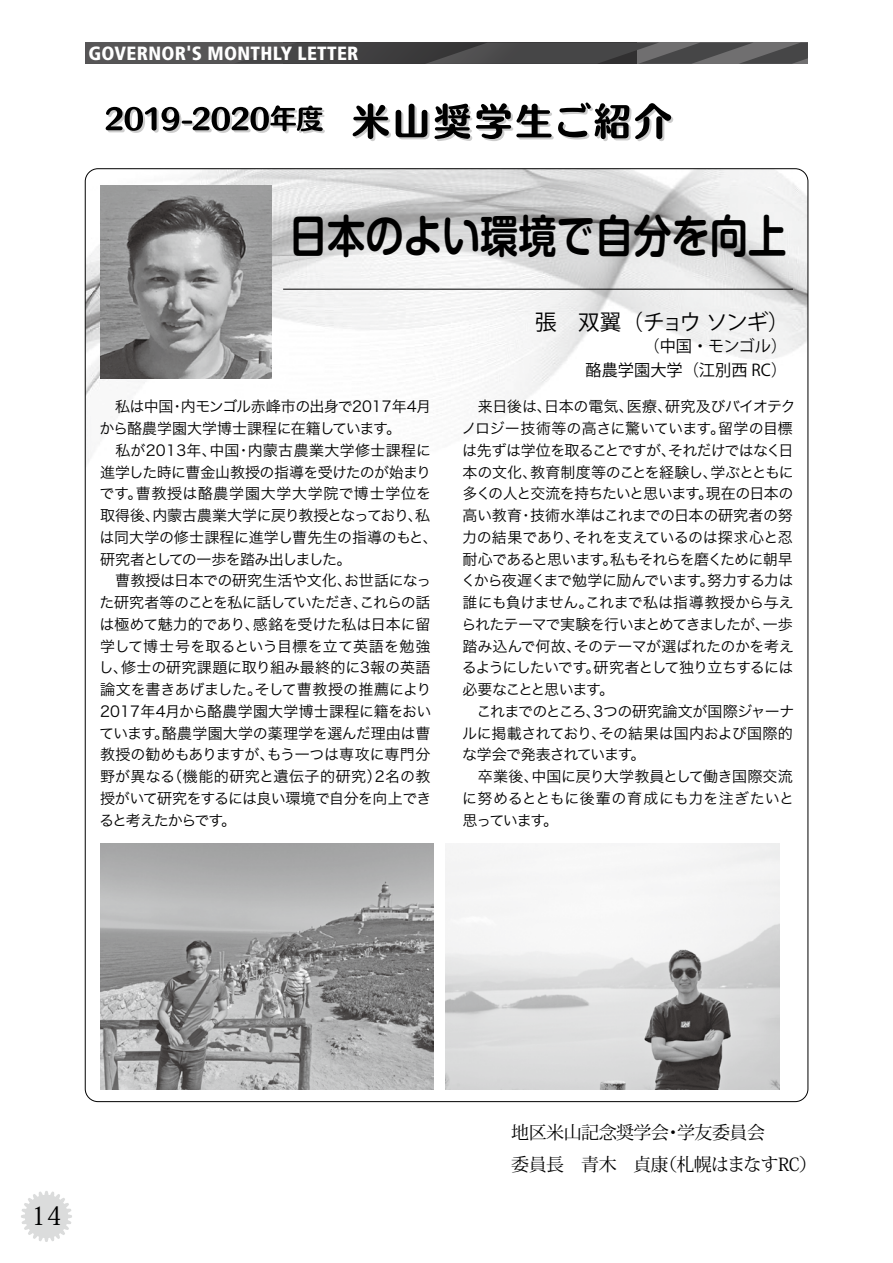
<style>
.page{position:relative;width:893px;height:1263px;background:#fff}
.page>*{position:absolute;margin:0;border:0;box-sizing:border-box;transform-origin:0 0}
.t1{font:700 45px "Shin M Go Pro De";color:#000;scale:.85 1}
.t2{font:25.5px "Koz Min Pro";color:#000}
.t3{font:21.6px "Koz Go Pro";letter-spacing:-.08em;color:#000}
.t4{font:900 condensed 19.2px "Frutiger";letter-spacing:.015em;color:#fff}
.t5{font:18px/32.1px "Koz Min Pr 6 N";letter-spacing:-.03em;color:#000}
.t6{font:16.2px/23.4px "Koz Go Pro";color:#000;text-align:right}
.t7{font:15px/21.8px "Hira Kaku Pro W3";letter-spacing:-.025em;color:#000}
</style>
<div class="page">
<svg style="left:21px;top:1191px;width:51px;height:51px"></svg>
<div style="left:85px;top:43px;width:243px;height:21px;background:#464647"></div>
<svg style="left:85px;top:43px;width:208px;height:21px"></svg>
<svg style="left:328px;top:43px;width:480px;height:21px;background:#4a4a4b"></svg>
<img style="left:85px;top:169px;width:723px;height:293px">
<svg style="left:353px;top:103px;width:320px;height:38px"></svg>
<svg style="left:106px;top:105px;width:219px;height:28px"></svg>
<img style="left:100px;top:186px;width:171px;height:193px">
<img style="left:100px;top:843px;width:333px;height:247px">
<img style="left:446px;top:843px;width:333px;height:247px">
<hr style="left:283px;top:289px;width:510px;height:1px;background:#000">
<p class="t4" style="left:88px;top:42px;width:272px">GOVERNOR'S MONTHLY LETTER</p>
<h1 class="t1" style="left:289px;top:199px;width:586px">日本のよい環境で自分を向上</h1>
<h3 class="t3" style="left:535px;top:308px;width:256px">張　双翼（チョウ ソンギ）</h3>
<p class="t6" style="left:585px;top:335px;width:203px">（中国・モンゴル）<br>酪農学園大学（江別西 RC）</p>
<p class="t7" style="left:99px;top:395px;width:340px">　私は中国・内モンゴル赤峰市の出身で2017年4月から酪農学園大学博士課程に在籍しています。<br>　私が2013年、中国・内蒙古農業大学修士課程に進学した時に曹金山教授の指導を受けたのが始まりです。曹教授は酪農学園大学大学院で博士学位を取得後、内蒙古農業大学に戻り教授となっており、私は同大学の修士課程に進学し曹先生の指導のもと、研究者としての一歩を踏み出しました。<br>　曹教授は日本での研究生活や文化、お世話になった研究者等のことを私に話していただき、これらの話は極めて魅力的であり、感銘を受けた私は日本に留学して博士号を取るという目標を立て英語を勉強し、修士の研究課題に取り組み最終的に3報の英語論文を書きあげました。そして曹教授の推薦により<br>2017年4月から酪農学園大学博士課程に籍をおいています。酪農学園大学の薬理学を選んだ理由は曹教授の勧めもありますが、もう一つは専攻に専門分野が異なる（機能的研究と遺伝子的研究）2名の教授がいて研究をするには良い環境で自分を向上できると考えたからです。</p>
<p class="t7" style="left:461px;top:395px;width:336px">　来日後は、日本の電気、医療、研究及びバイオテクノロジー技術等の高さに驚いています。留学の目標は先ずは学位を取ることですが、それだけではなく日本の文化、教育制度等のことを経験し、学ぶとともに多くの人と交流を持ちたいと思います。現在の日本の高い教育・技術水準はこれまでの日本の研究者の努力の結果であり、それを支えているのは探求心と忍耐心であると思います。私もそれらを磨くために朝早くから夜遅くまで勉学に励んでいます。努力する力は誰にも負けません。これまで私は指導教授から与えられたテーマで実験を行いまとめてきましたが、一歩踏み込んで何故、そのテーマが選ばれたのかを考えるようにしたいです。研究者として独り立ちするには必要なことと思います。<br>　これまでのところ、3つの研究論文が国際ジャーナルに掲載されており、その結果は国内および国際的な学会で発表されています。<br>　卒業後、中国に戻り大学教員として働き国際交流に努めるとともに後輩の育成にも力を注ぎたいと思っています。</p>
<h2 class="t2" style="left:31px;top:1198px;width:33px">14</h2>
<p class="t5" style="left:511px;top:1116px;width:307px">地区米山記念奨学会・学友委員会<br>委員長　青木　貞康（札幌はまなすRC）</p>
</div>
